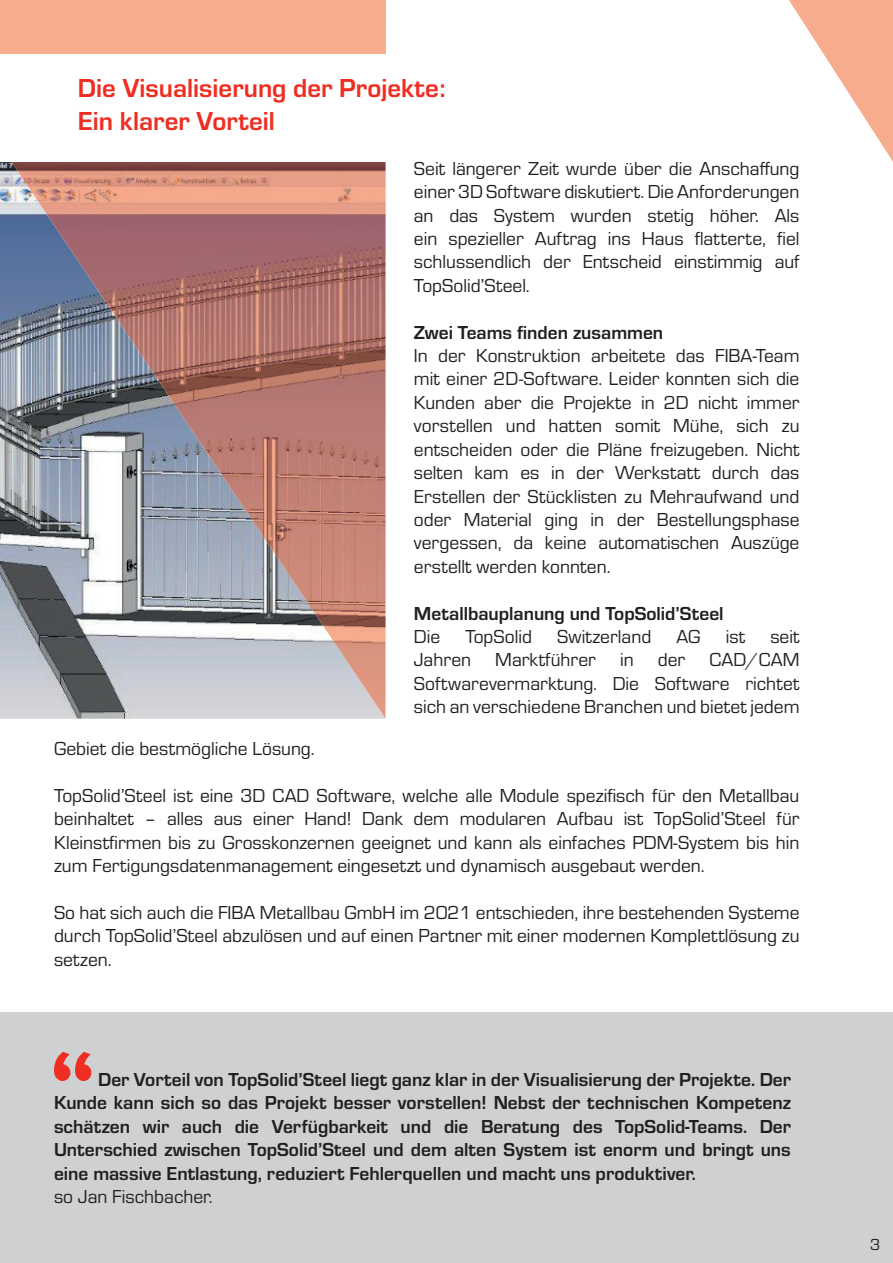
<style>
.page{position:relative;width:893px;height:1263px;background:#fff}
.page>*{position:absolute;margin:0;border:0;box-sizing:border-box;transform-origin:0 0}
.t1{font:700 27px/32.4px "Eurostile";color:#ee2e22}
.t2{font:19.5px/23.4px "Eurostile";color:#231f20;text-align:justify}
.t3{font:700 19.5px/23.4px "Eurostile";color:#231f20;text-align:justify}
.t4{font:16.5px "Eurostile";color:#231f20}
</style>
<div class="page">
<svg style="left:789px;top:0;width:104px;height:162px"></svg>
<div style="left:0;top:1012px;width:893px;height:251px;background:#cfd0d2"></div>
<svg style="left:0;top:0;width:386px;height:719px;background:#dfa895"></svg>
<img style="left:12px;top:162px;width:374px;height:557px">
<div style="left:0;top:54px;width:402px;height:108px;background:#fff"></div>
<svg style="left:54px;top:1052px;width:37px;height:29px"></svg>
<h1 class="t1" style="left:78px;top:70px;width:369px">Die Visualisierung der Projekte:<br>Ein klarer Vorteil</h1>
<p class="t2" style="left:414px;top:156px;width:387px">Seit längerer Zeit wurde über die Anschaffung einer 3D Software diskutiert. Die Anforderungen an das System wurden stetig höher. Als ein spezieller Auftrag ins Haus flatterte, fiel schlussendlich der Entscheid einstimmig auf TopSolid’Steel.</p>
<p class="t3" style="left:414px;top:319px;width:251px">Zwei Teams finden zusammen</p>
<p class="t2" style="left:414px;top:343px;width:387px">In der Konstruktion arbeitete das FIBA-Team mit einer 2D-Software. Leider konnten sich die Kunden aber die Projekte in 2D nicht immer vorstellen und hatten somit Mühe, sich zu entscheiden oder die Pläne freizugeben. Nicht selten kam es in der Werkstatt durch das Erstellen der Stücklisten zu Mehraufwand und oder Material ging in der Bestellungsphase vergessen, da keine automatischen Auszüge erstellt werden konnten.</p>
<p class="t3" style="left:414px;top:600px;width:311px">Metallbauplanung und TopSolid’Steel</p>
<p class="t2" style="left:414px;top:624px;width:28px">Die</p>
<p class="t2" style="left:465px;top:624px;width:68px">TopSolid</p>
<p class="t2" style="left:557px;top:624px;width:96px">Switzerland</p>
<p class="t2" style="left:676px;top:624px;width:26px">AG</p>
<p class="t2" style="left:726px;top:624px;width:21px">ist</p>
<p class="t2" style="left:414px;top:624px;width:387px;text-indent:356px">seit Jahren Marktführer in der CAD/CAM Softwarevermarktung. Die Software richtet sich an verschiedene Branchen und bietet jedem</p>
<p class="t2" style="left:54px;top:736px;width:262px">Gebiet die bestmögliche Lösung.</p>
<p class="t2" style="left:54px;top:783px;width:747px">TopSolid’Steel ist eine 3D CAD Software, welche alle Module spezifisch für den Metallbau beinhaltet – alles aus einer Hand! Dank dem modularen Aufbau ist TopSolid’Steel für Kleinstfirmen bis zu Grosskonzernen geeignet und kann als einfaches PDM-System bis hin zum Fertigungsdatenmanagement eingesetzt und dynamisch ausgebaut werden.</p>
<p class="t2" style="left:54px;top:900px;width:747px">So hat sich auch die FIBA Metallbau GmbH im 2021 entschieden, ihre bestehenden Systeme durch TopSolid’Steel abzulösen und auf einen Partner mit einer modernen Komplettlösung zu setzen.</p>
<p class="t3" style="left:54px;top:1066px;width:738px;text-indent:44px">Der Vorteil von TopSolid’Steel liegt ganz klar in der Visualisierung der Projekte. Der Kunde kann sich so das Projekt besser vorstellen! Nebst der technischen Kompetenz schätzen wir auch die Verfügbarkeit und die Beratung des TopSolid-Teams. Der Unterschied zwischen TopSolid’Steel und dem alten System ist enorm und bringt uns eine massive Entlastung, reduziert Fehlerquellen und macht uns produktiver.</p>
<p class="t2" style="left:54px;top:1184px;width:160px">so Jan Fischbacher.</p>
<p class="t4" style="left:870px;top:1233px;width:12px">3</p>
</div>
